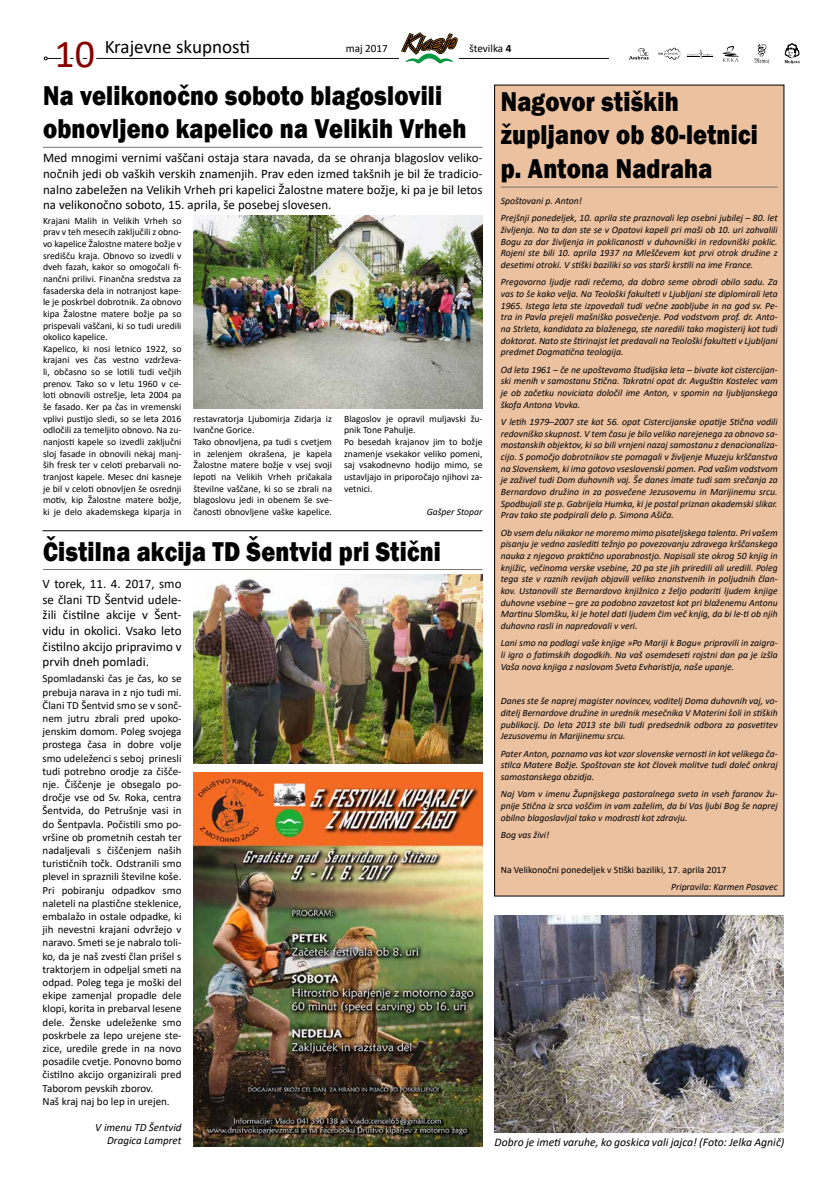
<style>
.page{position:relative;width:820px;height:1191px;background:#fff}
.page>*{position:absolute;margin:0;border:0;box-sizing:border-box;transform-origin:0 0}
.t1{font:800 28px/33.6px "Franklin Gothic";letter-spacing:.01em;color:#000;scale:.85 1}
.t2{font:19.1px "Calibri";color:#000}
.t3{font:13px/15.6px "Calibri";color:#000;text-align:justify}
.t4{font:italic 11.7px "Calibri";color:#000}
.t5{font:11.2px "Calibri";color:#000}
.t6{font:11px/13.2px "Calibri";color:#000}
.t7{font:italic 11px/13.2px "Calibri";color:#000;text-align:right}
.t8{font:italic 9.7px/11.7px "Calibri";color:#000;text-align:justify}
.t9{font:9.7px/11.6px "Calibri";color:#000}
.s1{font-size:39.7px;color:#870000}
.s2{font-weight:700}
</style>
<div class="page">
<svg style="left:784px;top:43px;width:15px;height:21px"></svg>
<svg style="left:629px;top:48px;width:19px;height:11px"></svg>
<svg style="left:658px;top:47px;width:22px;height:13px"></svg>
<svg style="left:687px;top:49px;width:25px;height:9px"></svg>
<svg style="left:722px;top:46px;width:16px;height:16px"></svg>
<svg style="left:754px;top:44px;width:14px;height:19px"></svg>
<svg style="left:44px;top:32px;width:564px;height:32px"></svg>
<hr style="left:43px;top:147px;width:439px;height:1px;background:#797571">
<img style="left:193px;top:216px;width:289px;height:192px">
<div style="left:494px;top:85px;width:289px;height:811px;background:#ecc1a0"></div>
<hr style="left:500px;top:187px;width:277px;height:1px;background:#797571">
<hr style="left:43px;top:569px;width:439px;height:1px;background:#797571">
<img style="left:193px;top:574px;width:289px;height:190px">
<img style="left:494px;top:915px;width:289px;height:217px">
<img style="left:193px;top:772px;width:289px;height:374px">
<hr style="left:43px;top:530px;width:439px;height:1px;background:#000">
<h2 class="t2" style="left:55px;top:33px;width:197px"><span class="s1">10</span> Krajevne skupnosti</h2>
<p class="t5" style="left:345px;top:41px;width:44px">maj 2017</p>
<p class="t5" style="left:469px;top:41px;width:43px">številka <span class="s2">4</span></p>
<h1 class="t1" style="left:43px;top:78px;width:499px">Na velikonočno soboto blagoslovili obnovljeno kapelico na Velikih Vrheh</h1>
<p class="t3" style="left:43px;top:150px;width:441px">Med mnogimi vernimi vaščani ostaja stara navada, da se ohranja blagoslov veliko&shy;nočnih jedi ob vaških verskih znamenjih. Prav eden izmed takšnih je bil že tradicio&shy;nalno zabeležen na Velikih Vrheh pri kapelici Žalostne matere božje, ki pa je bil letos na velikonočno soboto, 15. aprila, še posebej slovesen.</p>
<p class="t9" style="left:43px;top:214px;width:140px">Krajani Malih in Velikih Vrheh so prav v teh mesecih zaključili z obno&shy;vo kapelice Žalostne matere božje v središču kraja. Obnovo so izvedli v dveh fazah, kakor so omogočali fi&shy;nančni prilivi. Finančna sredstva za fasaderska dela in notranjost kape&shy;le je poskrbel dobrotnik. Za obnovo kipa Žalostne matere božje pa so prispevali vaščani, ki so tudi uredili okolico kapelice.<br>Kapelico, ki nosi letnico 1922, so krajani ves čas vestno vzdrževa&shy;li, občasno so se lotili tudi večjih prenov. Tako so v letu 1960 v ce&shy;loti obnovili ostrešje, leta 2004 pa še fasado. Ker pa čas in vremenski vplivi pustijo sledi, so se leta 2016 odločili za temeljito obnovo. Na zu&shy;nanjosti kapele so izvedli zaključni sloj fasade in obnovili nekaj manj&shy;ših fresk ter v celoti prebarvali no&shy;tranjost kapele. Mesec dni kasneje je bil v celoti obnovljen še osrednji motiv, kip Žalostne matere božje, ki je delo akademskega kiparja in</p>
<h1 class="t1" style="left:500px;top:85px;width:304px">Nagovor stiških župljanov ob 80-letnici p. Antona Nadraha</h1>
<p class="t8" style="left:500px;top:192px;width:278px;line-height:17.3px">Spoštovani p. Anton!<br>Prejšnji ponedeljek, 10. aprila ste praznovali lep osebni jubilej – 80. let</p>
<p class="t8" style="left:500px;top:223px;width:278px">življenja. Na ta dan ste se v Opatovi kapeli pri maši ob 10. uri zahvalili Bogu za dar življenja in poklicanosti v duhovniški in redovniški poklic.<br>Rojeni ste bili 10. aprila 1937 na Mleščevem kot prvi otrok družine z desetimi otroki. V stiški baziliki so vas starši krstili na ime France.</p>
<p class="t8" style="left:500px;top:276px;width:278px">Pregovorno ljudje radi rečemo, da dobro seme obrodi obilo sadu. Za vas to še kako velja. Na Teološki fakulteti v Ljubljani ste diplomirali leta 1965. Istega leta ste izpovedali tudi večne zaobljube in na god sv. Pe&shy;tra in Pavla prejeli mašniško posvečenje. Pod vodstvom prof. dr. Anto&shy;na Strleta, kandidata za blaženega, ste naredili tako magisterij kot tudi doktorat. Nato ste štirinajst let predavali na Teološki fakulteti v Ljubljani predmet Dogmatična teologija.</p>
<p class="t8" style="left:500px;top:363px;width:278px">Od leta 1961 – če ne upoštevamo študijska leta – bivate kot cistercijan&shy;ski menih v samostanu Stična. Takratni opat dr. Avguštin Kostelec vam je ob začetku noviciata določil ime Anton, v spomin na ljubljanskega škofa Antona Vovka.</p>
<p class="t8" style="left:500px;top:415px;width:278px">V letih 1979–2007 ste kot 56. opat Cistercijanske opatije Stična vodili redovniško skupnost. V tem času je bilo veliko narejenega za obnovo sa&shy;mostanskih objektov, ki so bili vrnjeni nazaj samostanu z denacionaliza&shy;cijo. S pomočjo dobrotnikov ste pomagali v življenje Muzeju krščanstva na Slovenskem, ki ima gotovo vseslovenski pomen. Pod vašim vodstvom je zaživel tudi Dom duhovnih vaj. Še danes imate tudi sam srečanja za Bernardovo družino in za posvečene Jezusovemu in Marijinemu srcu.<br>Spodbujali ste p. Gabrijela Humka, ki je postal priznan akademski slikar.<br>Prav tako ste podpirali delo p. Simona Ašiča.</p>
<p class="t8" style="left:500px;top:526px;width:278px">Ob vsem delu nikakor ne moremo mimo pisateljskega talenta. Pri vašem pisanju je vedno zaslediti težnjo po povezovanju zdravega krščanskega nauka z njegovo praktično uporabnostjo. Napisali ste okrog 50 knjig in knjižic, večinoma verske vsebine, 20 pa ste jih priredili ali uredili. Poleg tega ste v raznih revijah objavili veliko znanstvenih in poljudnih član&shy;kov. Ustanovili ste Bernardovo knjižnico z željo podariti ljudem knjige duhovne vsebine – gre za podobno zavzetost kot pri blaženemu Antonu Martinu Slomšku, ki je hotel dati ljudem čim več knjig, da bi le-ti ob njih duhovno rasli in napredovali v veri.</p>
<p class="t8" style="left:500px;top:636px;width:278px">Lani smo na podlagi vaše knjige »Po Mariji k Bogu« pripravili in zaigra&shy;li igro o fatimskih dogodkih. Na vaš osemdeseti rojstni dan pa je izšla Vaša nova knjiga z naslovom Sveta Evharistija, naše upanje.</p>
<p class="t8" style="left:500px;top:694px;width:278px">Danes ste še naprej magister novincev, voditelj Doma duhovnih vaj, vo&shy;ditelj Bernardove družine in urednik mesečnika V Materini šoli in stiških publikacij. Do leta 2013 ste bili tudi predsednik odbora za posvetitev Jezusovemu in Marijinemu srcu.</p>
<p class="t8" style="left:500px;top:747px;width:278px">Pater Anton, poznamo vas kot vzor slovenske vernosti in kot velikega ča&shy;stilca Matere Božje. Spoštovan ste kot človek molitve tudi daleč onkraj samostanskega obzidja.</p>
<p class="t8" style="left:500px;top:787px;width:278px">Naj Vam v imenu Župnijskega pastoralnega sveta in vseh faranov žu&shy;pnije Stična iz srca voščim in vam zaželim, da bi Vas ljubi Bog še naprej obilno blagoslavljal tako v modrosti kot zdravju.</p>
<p class="t8" style="left:500px;top:828px;width:50px">Bog vas živi!</p>
<p class="t9" style="left:500px;top:863px;width:227px">Na Velikonočni ponedeljek v Stiški baziliki, 17. aprila 2017</p>
<p class="t8" style="left:670px;top:880px;width:108px">Pripravila: Karmen Posavec</p>
<p class="t9" style="left:193px;top:412px;width:140px">restavratorja Ljubomirja Zidarja iz<br>Ivančne Gorice.<br>Tako obnovljena, pa tudi s cvetjem in zelenjem okrašena, je kapela<br>Žalostne matere božje v vsej svoji lepoti na Velikih Vrheh pričakala številne vaščane, ki so se zbrali na blagoslovu jedi in obenem še sve&shy;čanosti obnovljene vaške kapelice.</p>
<p class="t9" style="left:344px;top:412px;width:140px">Blagoslov je opravil muljavski žu&shy;pnik Tone Pahulje.<br>Po besedah krajanov jim to božje znamenje vsekakor veliko pomeni, saj vsakodnevno hodijo mimo, se ustavljajo in priporočajo njihovi za&shy;vetnici.</p>
<p class="t8" style="left:426px;top:505px;width:57px">Gašper Stopar</p>
<h1 class="t1" style="left:43px;top:534px;width:469px">Čistilna akcija TD Šentvid pri Stični</h1>
<h3 class="t3" style="left:43px;top:576px;width:140px">V torek, 11. 4. 2017, smo se člani TD Šentvid udele&shy;žili čistilne akcije v Šent&shy;vidu in okolici. Vsako leto čistilno akcijo pripravimo v prvih dneh pomladi.</h3>
<p class="t6" style="left:43px;top:672px;width:140px">Spomladanski čas je čas, ko se prebuja narava in z njo tudi mi.<br>Člani TD Šentvid smo se v sonč&shy;nem jutru zbrali pred upoko&shy;jenskim domom. Poleg svojega prostega časa in dobre volje smo udeleženci s seboj prinesli tudi potrebno orodje za čišče&shy;nje. Čiščenje je obsegalo po&shy;dročje vse od Sv. Roka, centra<br>Šentvida, do Petrušnje vasi in do Šentpavla. Počistili smo po&shy;vršine ob prometnih cestah ter nadaljevali s čiščenjem naših turističnih točk. Odstranili smo plevel in spraznili številne koše.<br>Pri pobiranju odpadkov smo naleteli na plastične steklenice, embalažo in ostale odpadke, ki jih nevestni krajani odvržejo v naravo. Smeti se je nabralo toli&shy;ko, da je naš zvesti član prišel s traktorjem in odpeljal smeti na odpad. Poleg tega je moški del ekipe zamenjal propadle dele klopi, korita in prebarval lesene dele. Ženske udeleženke smo poskrbele za lepo urejene ste&shy;zice, uredile grede in na novo posadile cvetje. Ponovno bomo čistilno akcijo organizirali pred<br>Taborom pevskih zborov.<br>Naš kraj naj bo lep in urejen.</p>
<p class="t7" style="left:95px;top:1120px;width:88px">V imenu TD Šentvid<br>Dragica Lampret</p>
<p class="t4" style="left:494px;top:1134px;width:291px">Dobro je imeti varuhe, ko goskica vali jajca! (Foto: Jelka Agnič)</p>
</div>
